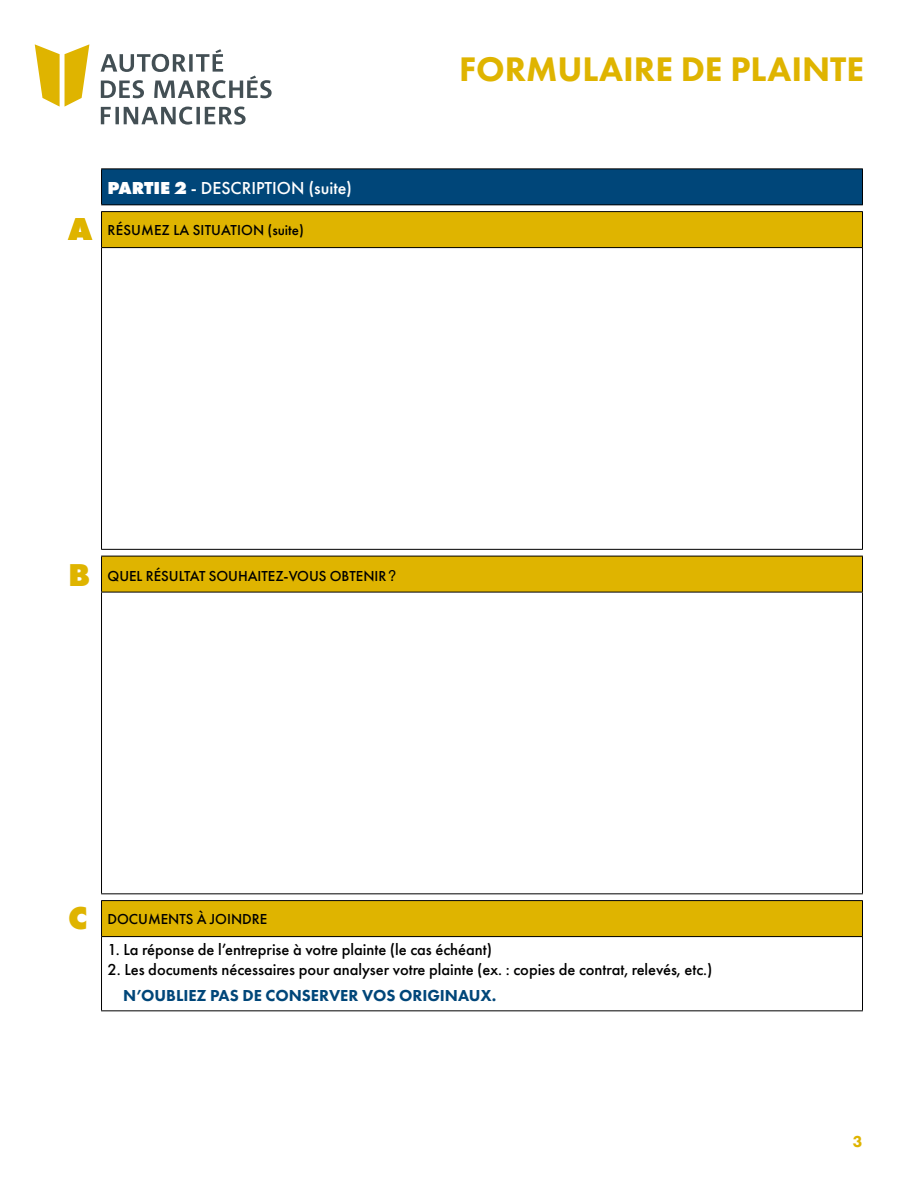
<style>
.page{position:relative;width:918px;height:1188px;background:#fff}
.page>*{position:absolute;margin:0;border:0;box-sizing:border-box;transform-origin:0 0}
.t1{font:800 35.4px "Futura PT";color:#dfb400}
.t2{font:800 32.85px "Futura PT";color:#dfb400}
.t3{font:500 18px "Futura PT";color:#fff}
.t4{font:500 16.5px "Futura PT";color:#000001}
.t5{font:800 16.5px "Futura PT";color:#004679}
.t6{font:800 16.5px "Futura PT";color:#dfb400}
.t7{font:500 15px "Futura PT";color:#000001}
.s1{font-weight:800}
.s2{font-family:"Helvetica Neue";font-weight:400}
</style>
<div class="page">
<svg style="left:35px;top:44px;width:54px;height:63px"></svg>
<svg style="left:101px;top:49px;width:171px;height:76px"></svg>
<div style="left:102px;top:169px;width:760px;height:36px;background:#004679"></div>
<hr style="left:101px;top:168px;width:762px;height:1px;background:#000001">
<hr style="left:101px;top:169px;width:1px;height:35px;background:#000001">
<hr style="left:862px;top:169px;width:1px;height:35px;background:#000001">
<hr style="left:101px;top:204px;width:762px;height:1px;background:#000001">
<div style="left:102px;top:212px;width:760px;height:36px;background:#dfb400"></div>
<hr style="left:101px;top:211px;width:762px;height:1px;background:#000001">
<hr style="left:101px;top:212px;width:1px;height:35px;background:#000001">
<hr style="left:862px;top:212px;width:1px;height:35px;background:#000001">
<hr style="left:101px;top:247px;width:762px;height:1px;background:#000001">
<hr style="left:101px;top:248px;width:1px;height:301px;background:#000001">
<hr style="left:862px;top:248px;width:1px;height:301px;background:#000001">
<hr style="left:101px;top:549px;width:762px;height:1px;background:#000001">
<div style="left:102px;top:556px;width:760px;height:36px;background:#dfb400"></div>
<hr style="left:101px;top:556px;width:762px;height:1px;background:#000001">
<hr style="left:101px;top:556px;width:1px;height:36px;background:#000001">
<hr style="left:862px;top:556px;width:1px;height:36px;background:#000001">
<hr style="left:101px;top:592px;width:762px;height:1px;background:#000001">
<hr style="left:101px;top:592px;width:1px;height:301px;background:#000001">
<hr style="left:862px;top:592px;width:1px;height:301px;background:#000001">
<hr style="left:101px;top:893px;width:762px;height:1px;background:#000001">
<div style="left:102px;top:901px;width:760px;height:36px;background:#dfb400"></div>
<hr style="left:101px;top:900px;width:762px;height:1px;background:#000001">
<hr style="left:101px;top:901px;width:1px;height:35px;background:#000001">
<hr style="left:862px;top:901px;width:1px;height:35px;background:#000001">
<hr style="left:101px;top:936px;width:762px;height:1px;background:#000001">
<hr style="left:101px;top:937px;width:1px;height:73px;background:#000001">
<hr style="left:862px;top:937px;width:1px;height:73px;background:#000001">
<hr style="left:101px;top:1010px;width:762px;height:1px;background:#000001">
<p class="t2" style="left:68px;top:208px;width:26px">A</p>
<p class="t3" style="left:108px;top:177px;width:246px"><span class="s1">PARTIE 2</span> - DESCRIPTION (suite)</p>
<p class="t7" style="left:108px;top:221px;width:198px">RÉSUMEZ LA SITUATION (suite)</p>
<p class="t1" style="left:459px;top:47px;width:407px">FORMULAIRE DE PLAINTE</p>
<p class="t2" style="left:68px;top:554px;width:24px">B</p>
<p class="t7" style="left:108px;top:567px;width:290px">QUEL RÉSULTAT SOUHAITEZ-VOUS OBTENIR<span class="s2">?</span></p>
<p class="t2" style="left:68px;top:897px;width:21px">C</p>
<p class="t7" style="left:108px;top:910px;width:161px">DOCUMENTS À JOINDRE</p>
<p class="t4" style="left:108px;top:940px;width:386px">1. La réponse de l’entreprise à votre plainte (le cas échéant)</p>
<p class="t4" style="left:108px;top:960px;width:606px">2. Les documents nécessaires pour analyser votre plainte (ex. : copies de contrat, relevés, etc.)</p>
<p class="t5" style="left:123px;top:985px;width:375px">N’OUBLIEZ PAS DE CONSERVER VOS ORIGINAUX.</p>
<p class="t6" style="left:853px;top:1131px;width:11px">3</p>
</div>
